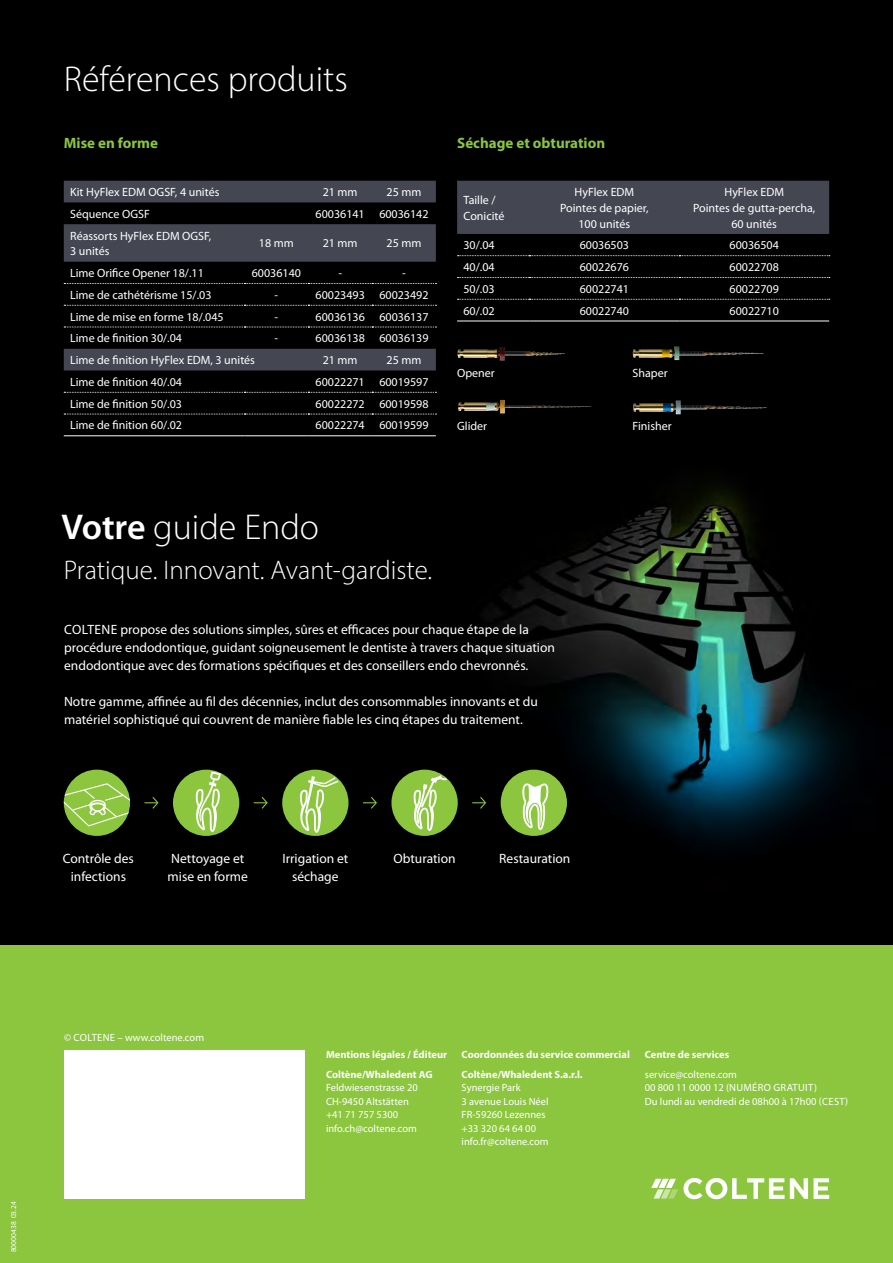
<style>
.page{position:relative;width:893px;height:1263px;background:#000}
.page>*{position:absolute;margin:0;border:0;box-sizing:border-box;transform-origin:0 0}
.Headline-Big{font:300 36px "Myriad Pro";color:#fff}
.Content-Subline{font:300 27px "Myriad Pro";color:#fff}
.Headline-Small{font:700 15px "Myriad Pro";color:#8bc63e}
.Base-Text-Middle{font:13.5px/18px "Myriad Pro";color:#fff}
.Base-Text-Small{font:12px/15.8px "Myriad Pro";color:#fff}
.Imprint-Base{font:10.5px "Myriad Pro";color:#fff}
.Imprint-Headline{font:700 10.5px "Myriad Pro";color:#fff}
.Imprint-Base-2{font:700 10.5px "Myriad Pro";color:#fff}
.Imprint-Base-3{font:10.5px "Myriad Pro";letter-spacing:.03em;color:#fff}
.t1{font:7.5px "Myriad Pro";color:#fff}
.s1{font-weight:600}
</style>
<div class="page">
<img style="left:140px;top:180px;width:709px;height:664px">
<div style="left:0;top:945px;width:893px;height:318px;background:#8bc63e"></div>
<svg style="left:651px;top:1178px;width:178px;height:21px"></svg>
<div style="left:64px;top:1051px;width:241px;height:148px;background:#fff"></div>
<svg style="left:64px;top:181px;width:372px;height:189px"></svg>
<svg style="left:64px;top:283px;width:372px;height:1px"></svg>
<svg style="left:64px;top:305px;width:372px;height:1px"></svg>
<svg style="left:64px;top:327px;width:372px;height:1px"></svg>
<svg style="left:64px;top:392px;width:372px;height:1px"></svg>
<svg style="left:64px;top:414px;width:372px;height:1px"></svg>
<hr style="left:64px;top:435px;width:180px;height:1px;background:#fcfcfc">
<hr style="left:244px;top:435px;width:64px;height:1px;background:#fcfcfc">
<hr style="left:308px;top:435px;width:64px;height:1px;background:#fcfcfc">
<hr style="left:372px;top:435px;width:64px;height:1px;background:#fcfcfc">
<div style="left:457px;top:181px;width:372px;height:53px;background:#444652"></div>
<svg style="left:457px;top:255px;width:373px;height:1px"></svg>
<svg style="left:457px;top:277px;width:373px;height:1px"></svg>
<svg style="left:457px;top:299px;width:373px;height:1px"></svg>
<hr style="left:457px;top:321px;width:72px;height:1px;background:#fcfcfc">
<hr style="left:529px;top:321px;width:150px;height:1px;background:#fcfcfc">
<hr style="left:679px;top:321px;width:150px;height:1px;background:#fcfcfc">
<svg style="left:145px;top:797px;width:14px;height:12px"></svg>
<svg style="left:254px;top:797px;width:14px;height:12px"></svg>
<svg style="left:363px;top:797px;width:14px;height:12px"></svg>
<svg style="left:472px;top:797px;width:14px;height:12px"></svg>
<div style="left:64px;top:770px;width:66px;height:66px;background:#8bc63e;border-radius:50%"></div>
<svg style="left:64px;top:783px;width:66px;height:43px"></svg>
<div style="left:173px;top:770px;width:66px;height:66px;background:#8bc63e;border-radius:50%"></div>
<svg style="left:195px;top:771px;width:26px;height:61px"></svg>
<div style="left:282px;top:770px;width:66px;height:66px;background:#8bc63e;border-radius:50%"></div>
<svg style="left:299px;top:776px;width:40px;height:57px"></svg>
<div style="left:391px;top:770px;width:67px;height:66px;background:#8bc63e;border-radius:50%"></div>
<svg style="left:413px;top:775px;width:34px;height:56px"></svg>
<div style="left:501px;top:770px;width:66px;height:66px;background:#8bc63e;border-radius:50%"></div>
<svg style="left:522px;top:783px;width:27px;height:47px"></svg>
<img style="left:457px;top:347px;width:108px;height:14px">
<img style="left:458px;top:400px;width:133px;height:13px">
<img style="left:632px;top:347px;width:132px;height:13px">
<img style="left:633px;top:400px;width:134px;height:14px">
<p class="Headline-Big" style="left:64px;top:57px;width:286px">Références produits</p>
<p class="Headline-Small" style="left:64px;top:133px;width:96px">Mise en forme</p>
<p class="Base-Text-Small" style="left:70px;top:184px;width:151px">Kit HyFlex EDM OGSF, 4 unités</p>
<p class="Base-Text-Small" style="left:323px;top:184px;width:36px">21 mm</p>
<p class="Base-Text-Small" style="left:387px;top:184px;width:36px">25 mm</p>
<p class="Base-Text-Small" style="left:70px;top:206px;width:81px">Séquence OGSF</p>
<p class="Base-Text-Small" style="left:316px;top:206px;width:51px">60036141</p>
<p class="Base-Text-Small" style="left:379px;top:206px;width:51px">60036142</p>
<p class="Base-Text-Small" style="left:70px;top:228px;width:143px">Réassorts HyFlex EDM OGSF,<br>3 unités</p>
<p class="Base-Text-Small" style="left:259px;top:236px;width:36px">18 mm</p>
<p class="Base-Text-Small" style="left:323px;top:236px;width:36px">21 mm</p>
<p class="Base-Text-Small" style="left:387px;top:236px;width:36px">25 mm</p>
<p class="Base-Text-Small" style="left:70px;top:265px;width:135px">Lime Orifice Opener 18/.11</p>
<p class="Base-Text-Small" style="left:252px;top:265px;width:51px">60036140</p>
<p class="Base-Text-Small" style="left:338px;top:265px;width:5px">-</p>
<p class="Base-Text-Small" style="left:402px;top:265px;width:5px">-</p>
<p class="Base-Text-Small" style="left:70px;top:287px;width:143px">Lime de cathétérisme 15/.03</p>
<p class="Base-Text-Small" style="left:275px;top:287px;width:5px">-</p>
<p class="Base-Text-Small" style="left:316px;top:287px;width:51px">60023493</p>
<p class="Base-Text-Small" style="left:379px;top:287px;width:51px">60023492</p>
<p class="Base-Text-Small" style="left:70px;top:309px;width:155px">Lime de mise en forme 18/.045</p>
<p class="Base-Text-Small" style="left:275px;top:309px;width:5px">-</p>
<p class="Base-Text-Small" style="left:316px;top:309px;width:51px">60036136</p>
<p class="Base-Text-Small" style="left:379px;top:309px;width:51px">60036137</p>
<p class="Base-Text-Small" style="left:70px;top:331px;width:113px">Lime de finition 30/.04</p>
<p class="Base-Text-Small" style="left:275px;top:331px;width:5px">-</p>
<p class="Base-Text-Small" style="left:316px;top:331px;width:51px">60036138</p>
<p class="Base-Text-Small" style="left:379px;top:331px;width:51px">60036139</p>
<p class="Base-Text-Small" style="left:70px;top:352px;width:186px">Lime de finition HyFlex EDM, 3 unités</p>
<p class="Base-Text-Small" style="left:323px;top:352px;width:36px">21 mm</p>
<p class="Base-Text-Small" style="left:387px;top:352px;width:36px">25 mm</p>
<p class="Base-Text-Small" style="left:70px;top:374px;width:113px">Lime de finition 40/.04</p>
<p class="Base-Text-Small" style="left:316px;top:374px;width:51px">60022271</p>
<p class="Base-Text-Small" style="left:379px;top:374px;width:51px">60019597</p>
<p class="Base-Text-Small" style="left:70px;top:396px;width:113px">Lime de finition 50/.03</p>
<p class="Base-Text-Small" style="left:316px;top:396px;width:51px">60022272</p>
<p class="Base-Text-Small" style="left:379px;top:396px;width:51px">60019598</p>
<p class="Base-Text-Small" style="left:70px;top:418px;width:113px">Lime de finition 60/.02</p>
<p class="Base-Text-Small" style="left:316px;top:418px;width:51px">60022274</p>
<p class="Base-Text-Small" style="left:379px;top:418px;width:51px">60019599</p>
<p class="Headline-Small" style="left:457px;top:133px;width:150px">Séchage et obturation</p>
<p class="Base-Text-Small" style="left:463px;top:192px;width:42px">Taille /<br>Conicité</p>
<p class="Base-Text-Small" style="left:574px;top:184px;width:61px">HyFlex EDM</p>
<p class="Base-Text-Small" style="left:560px;top:200px;width:90px;text-align:center">Pointes de papier,<br>100 unités</p>
<p class="Base-Text-Small" style="left:724px;top:184px;width:61px">HyFlex EDM</p>
<p class="Base-Text-Small" style="left:693px;top:200px;width:124px;text-align:center">Pointes de gutta-percha,<br>60 unités</p>
<p class="Base-Text-Small" style="left:463px;top:238px;width:33px">30/.04</p>
<p class="Base-Text-Small" style="left:580px;top:238px;width:51px">60036503</p>
<p class="Base-Text-Small" style="left:730px;top:238px;width:51px">60036504</p>
<p class="Base-Text-Small" style="left:463px;top:259px;width:33px">40/.04</p>
<p class="Base-Text-Small" style="left:580px;top:259px;width:51px">60022676</p>
<p class="Base-Text-Small" style="left:730px;top:259px;width:51px">60022708</p>
<p class="Base-Text-Small" style="left:463px;top:281px;width:33px">50/.03</p>
<p class="Base-Text-Small" style="left:580px;top:281px;width:51px">60022741</p>
<p class="Base-Text-Small" style="left:730px;top:281px;width:51px">60022709</p>
<p class="Base-Text-Small" style="left:463px;top:303px;width:33px">60/.02</p>
<p class="Base-Text-Small" style="left:580px;top:303px;width:51px">60022740</p>
<p class="Base-Text-Small" style="left:730px;top:303px;width:51px">60022710</p>
<p class="Base-Text-Small" style="left:457px;top:365px;width:39px">Opener</p>
<p class="Base-Text-Small" style="left:457px;top:418px;width:32px">Glider</p>
<p class="Base-Text-Small" style="left:632px;top:365px;width:37px">Shaper</p>
<p class="Base-Text-Small" style="left:632px;top:418px;width:41px">Finisher</p>
<p class="Headline-Big" style="left:61px;top:505px;width:259px"><span class="s1">Votre</span> guide Endo</p>
<p class="Content-Subline" style="left:64px;top:554px;width:370px">Pratique. Innovant. Avant-gardiste.</p>
<p class="Base-Text-Middle" style="left:64px;top:621px;width:492px">COLTENE propose des solutions simples, sûres et efficaces pour chaque étape de la procédure endodontique, guidant soigneusement le dentiste à travers chaque situation endodontique avec des formations spécifiques et des conseillers endo chevronnés.</p>
<p class="Base-Text-Middle" style="left:64px;top:693px;width:475px">Notre gamme, affinée au fil des décennies, inclut des consommables innovants et du matériel sophistiqué qui couvrent de manière fiable les cinq étapes du traitement.</p>
<p class="Base-Text-Middle" style="left:63px;top:850px;width:73px;text-align:center">Contrôle des infections</p>
<p class="Base-Text-Middle" style="left:168px;top:850px;width:82px">Nettoyage et mise en forme</p>
<p class="Base-Text-Middle" style="left:282px;top:850px;width:68px;text-align:center">Irrigation et séchage</p>
<p class="Base-Text-Middle" style="left:393px;top:850px;width:64px">Obturation</p>
<p class="Base-Text-Middle" style="left:499px;top:850px;width:73px">Restauration</p>
<p class="Imprint-Base" style="left:64px;top:1032px;width:141px">© COLTENE – www.coltene.com</p>
<p class="t1" style="left:10px;top:1252px;width:52px;rotate:-90deg">80000438 03.24</p>
<p class="Imprint-Headline" style="left:326px;top:1047px;width:123px">Mentions légales / Éditeur</p>
<p class="Imprint-Base-2" style="left:326px;top:1067px;width:108px">Coltène/Whaledent AG</p>
<p class="Imprint-Base" style="left:326px;top:1082px;width:93px">Feldwiesenstrasse 20</p>
<p class="Imprint-Base" style="left:326px;top:1095px;width:84px">CH-9450 Altstätten</p>
<p class="Imprint-Base" style="left:326px;top:1109px;width:74px">+41 71 757 5300</p>
<p class="Imprint-Base" style="left:326px;top:1122px;width:93px">info.ch@coltene.com</p>
<p class="Imprint-Headline" style="left:462px;top:1047px;width:170px">Coordonnées du service commercial</p>
<p class="Imprint-Base-2" style="left:462px;top:1067px;width:122px">Coltène/Whaledent S.a.r.l.</p>
<p class="Imprint-Base" style="left:462px;top:1082px;width:60px">Synergie Park</p>
<p class="Imprint-Base" style="left:462px;top:1095px;width:89px">3 avenue Louis Néel</p>
<p class="Imprint-Base" style="left:462px;top:1109px;width:85px">FR-59260 Lezennes</p>
<p class="Imprint-Base" style="left:462px;top:1122px;width:76px">+33 320 64 64 00</p>
<p class="Imprint-Base" style="left:462px;top:1136px;width:88px">info.fr@coltene.com</p>
<p class="Imprint-Headline" style="left:645px;top:1047px;width:86px">Centre de services</p>
<p class="Imprint-Base" style="left:645px;top:1068px;width:94px">service@coltene.com</p>
<p class="Imprint-Base-3" style="left:645px;top:1082px;width:174px">00 800 11 0000 12 (NUMÉRO GRATUIT)</p>
<p class="Imprint-Base" style="left:645px;top:1095px;width:205px">Du lundi au vendredi de 08h00 à 17h00 (CEST)</p>
</div>
